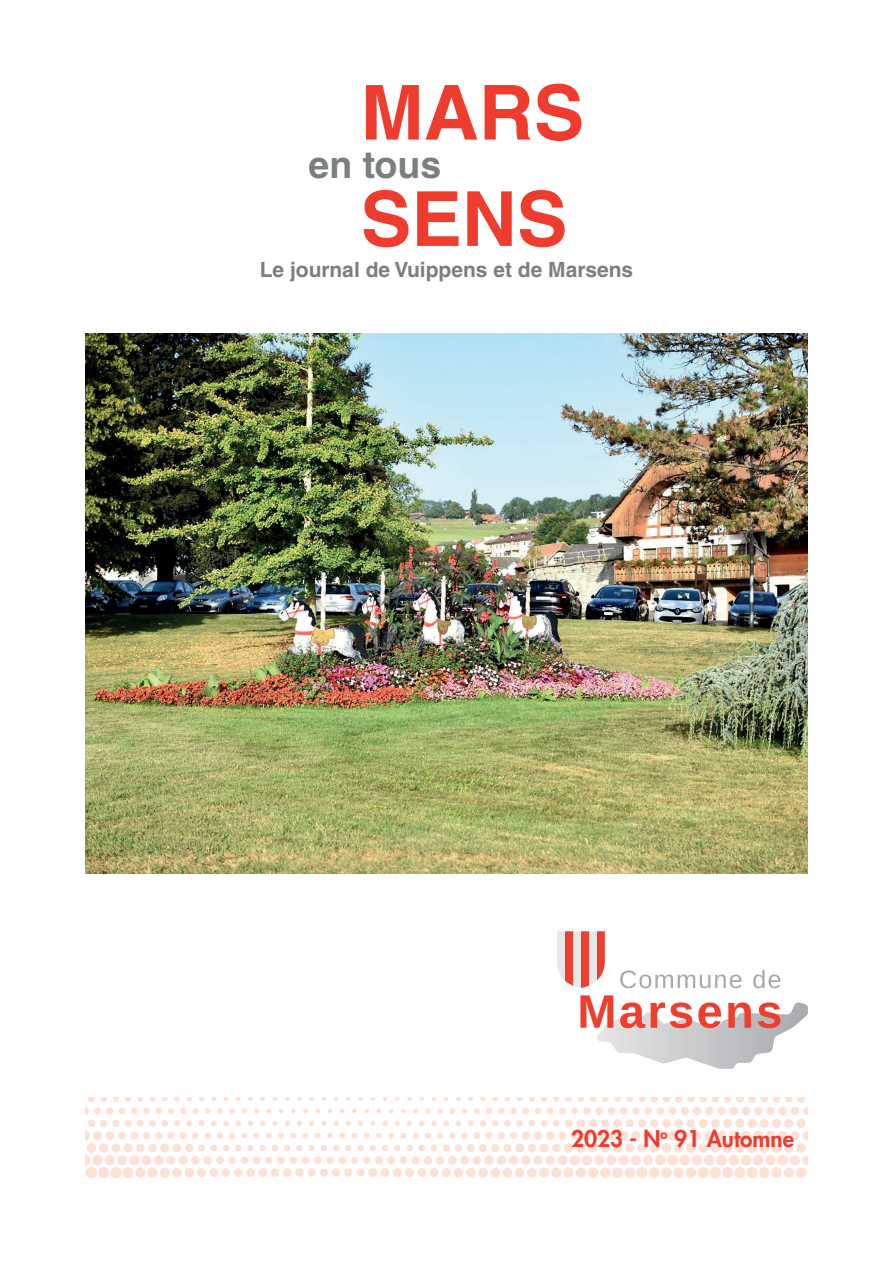
<style>
.page{position:relative;width:893px;height:1263px;background:#fff}
.page>*{position:absolute;margin:0;border:0;box-sizing:border-box;transform-origin:0 0}
.t1{font:700 75.9px/106.4px "Helvetica LT Std";color:#ee3c2f}
.t2{font:700 37.5px "Helvetica LT Std";color:#7c7f80}
.t3{font:800 22.5px "Futura Std";color:#ee3c2f}
.t4{font:700 21px "Helvetica LT Std";color:#7c7f80}
</style>
<div class="page">
<img style="left:85px;top:1097px;width:723px;height:81px">
<svg style="left:620px;top:970px;width:122px;height:18px"></svg>
<svg style="left:753px;top:970px;width:27px;height:18px"></svg>
<svg style="left:580px;top:995px;width:228px;height:74px"></svg>
<div style="left:565px;top:931px;width:8px;height:57px;background:#ef3e2e"></div>
<div style="left:573px;top:931px;width:8px;height:57px;background:#e6e7e9"></div>
<svg style="left:557px;top:931px;width:8px;height:49px"></svg>
<div style="left:589px;top:931px;width:8px;height:57px;background:#e6e7e9"></div>
<div style="left:581px;top:931px;width:8px;height:57px;background:#ef3e2e"></div>
<svg style="left:597px;top:931px;width:8px;height:49px"></svg>
<img style="left:85px;top:334px;width:723px;height:540px">
<h1 class="t1" style="left:361px;top:59px;width:225px">MARS<br>SENS</h1>
<h2 class="t2" style="left:309px;top:142px;width:134px">en tous</h2>
<p class="t4" style="left:260px;top:256px;width:375px">Le journal de Vuippens et de Marsens</p>
<p class="t3" style="left:571px;top:1124px;width:224px">2023 - N<sup>o</sup> 91 Automne</p>
</div>
